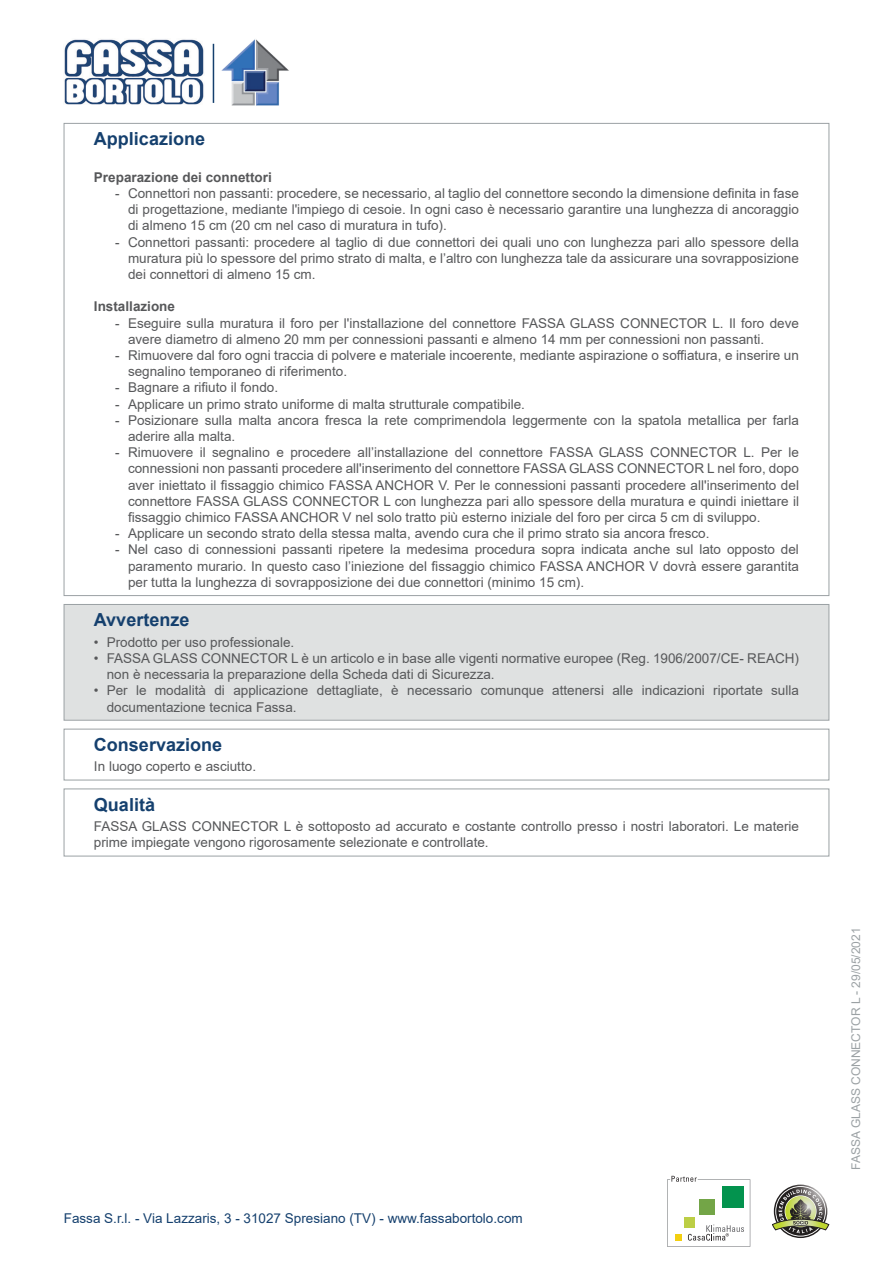
<style>
.page{position:relative;width:893px;height:1263px;background:#fff}
.page>*{position:absolute;margin:0;border:0;box-sizing:border-box;transform-origin:0 0}
.Titolo{font:700 18px "Arial";color:#15406e}
.Qualita{font:13.5px/16.2px "Arial";color:#57585a}
.t1{font:13.5px "Arial";color:#15406e}
.Applicazione{font:700 13.5px "Arial";color:#57585a}
.Conservazione{font:13.5px "Arial";color:#57585a}
.t2{font:12px "Arial";color:#9ba1a4}
</style>
<div class="page">
<svg style="left:667px;top:1176px;width:83px;height:71px"></svg>
<svg style="left:772px;top:1186px;width:57px;height:50px"></svg>
<img style="left:64px;top:39px;width:140px;height:66px">
<hr style="left:213px;top:44px;width:1px;height:59px;background:#15406e">
<img style="left:221px;top:39px;width:68px;height:67px">
<div style="left:64px;top:604px;width:765px;height:116px;background:#dfe1e1"></div>
<div style="left:64px;top:604px;width:765px;height:116px;border:1px solid #9ba1a4"></div>
<div style="left:64px;top:729px;width:765px;height:51px;border:1px solid #9ba1a4"></div>
<div style="left:64px;top:789px;width:765px;height:67px;border:1px solid #9ba1a4"></div>
<p class="Titolo" style="left:94px;top:126px;width:113px">Applicazione</p>
<p class="Applicazione" style="left:94px;top:168px;width:179px">Preparazione dei connettori</p>
<p class="Qualita" style="left:128px;top:185px;width:672px;text-align:justify;text-indent:-13px">- Connettori non passanti: procedere, se necessario, al taglio del connettore secondo la dimensione definita in fase di progettazione, mediante l'impiego di cesoie. In ogni caso è necessario garantire una lunghezza di ancoraggio di almeno 15 cm (20 cm nel caso di muratura in tufo).</p>
<p class="Qualita" style="left:128px;top:234px;width:672px;text-align:justify;text-indent:-13px">- Connettori passanti: procedere al taglio di due connettori dei quali uno con lunghezza pari allo spessore della muratura più lo spessore del primo strato di malta, e l’altro con lunghezza tale da assicurare una sovrapposizione dei connettori di almeno 15 cm.</p>
<p class="Applicazione" style="left:94px;top:297px;width:83px">Installazione</p>
<p class="Qualita" style="left:128px;top:315px;width:672px;text-indent:-13px">- Eseguire sulla muratura il foro per l'installazione del connettore FASSA GLASS CONNECTOR L. Il foro deve avere diametro di almeno 20 mm per connessioni passanti e almeno 14 mm per connessioni non passanti.</p>
<p class="Qualita" style="left:128px;top:347px;width:672px;text-indent:-13px">- Rimuovere dal foro ogni traccia di polvere e materiale incoerente, mediante aspirazione o soffiatura, e inserire un segnalino temporaneo di riferimento.</p>
<p class="Qualita" style="left:115px;top:379px;width:164px">- Bagnare a rifiuto il fondo.</p>
<p class="Qualita" style="left:115px;top:396px;width:411px">- Applicare un primo strato uniforme di malta strutturale compatibile.</p>
<p class="Qualita" style="left:128px;top:412px;width:672px;text-indent:-13px">- Posizionare sulla malta ancora fresca la rete comprimendola leggermente con la spatola metallica per farla aderire alla malta.</p>
<p class="Qualita" style="left:128px;top:444px;width:672px;text-align:justify;text-indent:-13px">- Rimuovere il segnalino e procedere all’installazione del connettore FASSA GLASS CONNECTOR L. Per le connessioni non passanti procedere all'inserimento del connettore FASSA GLASS CONNECTOR L nel foro, dopo aver iniettato il fissaggio chimico FASSA ANCHOR V. Per le connessioni passanti procedere all'inserimento del connettore FASSA GLASS CONNECTOR L con lunghezza pari allo spessore della muratura e quindi iniettare il fissaggio chimico FASSA ANCHOR V nel solo tratto più esterno iniziale del foro per circa 5 cm di sviluppo.</p>
<p class="Qualita" style="left:115px;top:525px;width:596px">- Applicare un secondo strato della stessa malta, avendo cura che il primo strato sia ancora fresco.</p>
<p class="Qualita" style="left:128px;top:541px;width:672px;text-align:justify;text-indent:-13px">- Nel caso di connessioni passanti ripetere la medesima procedura sopra indicata anche sul lato opposto del paramento murario. In questo caso l’iniezione del fissaggio chimico FASSA ANCHOR V dovrà essere garantita per tutta la lunghezza di sovrapposizione dei due connettori (minimo 15 cm).</p>
<p class="Titolo" style="left:94px;top:607px;width:97px">Avvertenze</p>
<p class="Qualita" style="left:94px;top:634px;width:202px">• Prodotto per uso professionale.</p>
<p class="Qualita" style="left:107px;top:650px;width:694px;text-indent:-13px">• FASSA GLASS CONNECTOR L è un articolo e in base alle vigenti normative europee (Reg. 1906/2007/CE- REACH) non è necessaria la preparazione della Scheda dati di Sicurezza.</p>
<p class="Qualita" style="left:107px;top:682px;width:694px;text-indent:-13px">• Per le modalità di applicazione dettagliate, è necessario comunque attenersi alle indicazioni riportate sulla documentazione tecnica Fassa.</p>
<p class="Titolo" style="left:94px;top:732px;width:130px">Conservazione</p>
<p class="Conservazione" style="left:94px;top:757px;width:164px">In luogo coperto e asciutto.</p>
<p class="Titolo" style="left:94px;top:792px;width:63px">Qualità</p>
<p class="Qualita" style="left:94px;top:818px;width:706px">FASSA GLASS CONNECTOR L è sottoposto ad accurato e costante controllo presso i nostri laboratori. Le materie prime impiegate vengono rigorosamente selezionate e controllate.</p>
<p class="t1" style="left:64px;top:1208px;width:460px">Fassa S.r.l. - Via Lazzaris, 3 - 31027 Spresiano (TV) - www.fassabortolo.com</p>
<p class="t2" style="left:848px;top:1170px;width:244px;rotate:-90deg">FASSA GLASS CONNECTOR L - 29/05/2021</p>
</div>
